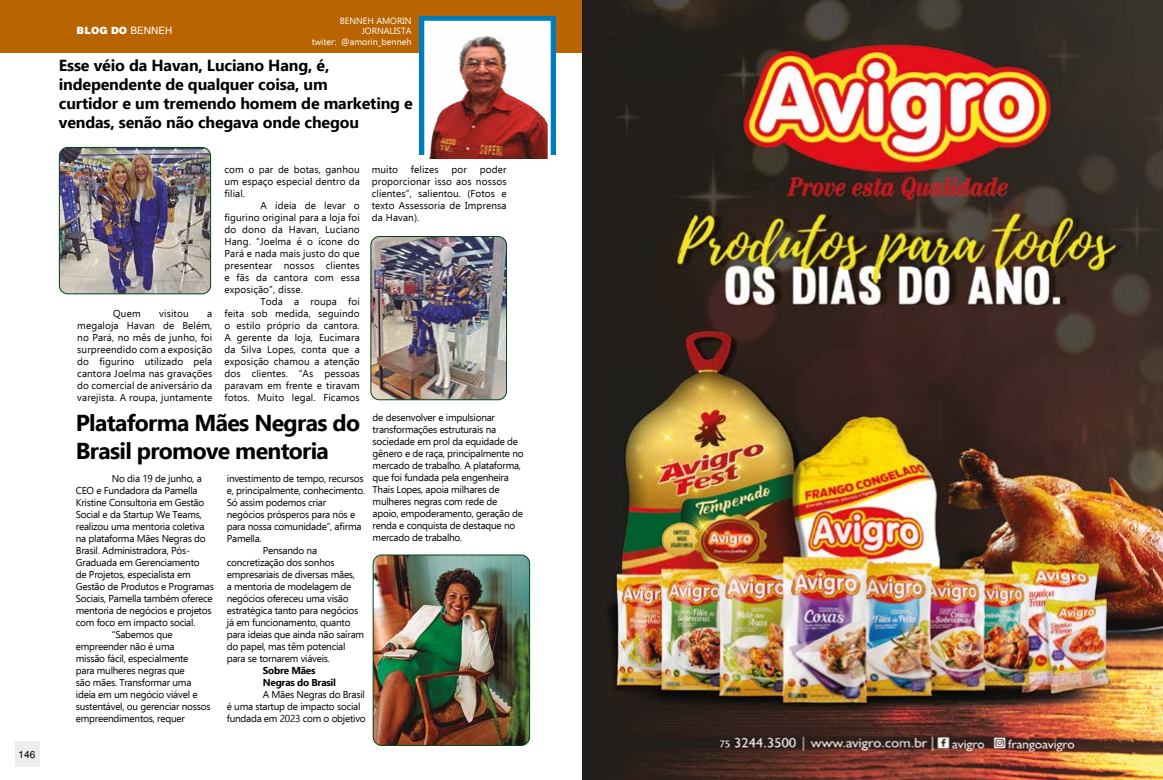
<style>
.page{position:relative;width:1163px;height:780px;background:#fff}
.page>*{position:absolute;margin:0;border:0;box-sizing:border-box;transform-origin:0 0}
.t1{font:700 23px/27.6px "Ebrima";letter-spacing:-.03em;color:#000}
.t2{font:700 16px/19.2px "Ebrima";letter-spacing:-.01em;color:#000}
.t3{font:10px/12px "Ebrima";letter-spacing:-.025em;color:#000;text-align:justify}
.t4{font:700 10px/12px "Ebrima";letter-spacing:-.025em;color:#000}
.t5{font:10px "Ebrima";letter-spacing:.01em;color:#000}
.t6{font:900 10px "Helvetica";color:#fff}
.t7{font:10px "Helvetica";color:#000}
.t8{font:9px/10.8px "Ebrima";color:#fff;text-align:right}
.s1{font-weight:400}
</style>
<div class="page">
<div style="left:17px;top:742px;width:23px;height:24px;background:#ededed"></div>
<div style="left:16px;top:741px;width:22px;height:26px;background:#ededed"></div>
<div style="left:0;top:0;width:583px;height:53px;background:#b86400"></div>
<svg style="left:419px;top:16px;width:136px;height:138px;background:#0f82bf"></svg>
<img style="left:428px;top:25px;width:118px;height:133px">
<div style="left:424px;top:21px;width:126px;height:141px;border:3px solid #fff"></div>
<img style="left:374px;top:556px;width:155px;height:189px">
<div style="left:372px;top:554px;width:158px;height:192px;border:1px solid #004218;border-radius:9px"></div>
<img style="left:582px;top:0;width:580px;height:780px">
<img style="left:371px;top:236px;width:135px;height:164px">
<div style="left:370px;top:236px;width:137px;height:164px;border:1px solid #004218;border-radius:9px"></div>
<img style="left:59px;top:147px;width:151px;height:147px">
<div style="left:59px;top:147px;width:152px;height:147px;border:1px solid #004218;border-radius:9px"></div>
<p class="t7" style="left:19px;top:748px;width:18px">146</p>
<p class="t6" style="left:77px;top:24px;width:97px">BLOG DO <span class="s1">BENNEH</span></p>
<p class="t8" style="left:311px;top:15px;width:101px">BENNEH AMORIN<br>JORNALISTA<br>twiter: @amorin_benneh</p>
<h2 class="t2" style="left:59px;top:54px;width:355px">Esse véio da Havan, Luciano Hang, é, independente de qualquer coisa, um<br>curtidor e um tremendo homem de marketing e vendas, senão não chegava onde chegou</h2>
<p class="t3" style="left:113px;top:307px;width:29px">Quem</p>
<p class="t5" style="left:159px;top:306px;width:31px">visitou</p>
<p class="t3" style="left:77px;top:307px;width:137px;text-indent:130px">a megaloja Havan de Belém, no Pará, no mês de junho, foi surpreendido com a exposição do figurino utilizado pela cantora Joelma nas gravações do comercial de aniversário da varejista. A roupa, juntamente</p>
<p class="t3" style="left:224px;top:163px;width:137px">com o par de botas, ganhou um espaço especial dentro da filial.</p>
<p class="t3" style="left:224px;top:199px;width:137px;text-indent:36px">A ideia de levar o figurino original para a loja foi do dono da Havan, Luciano Hang. “Joelma é o ícone do Pará e nada mais justo do que presentear nossos clientes e fãs da cantora com essa exposição”, disse.</p>
<p class="t3" style="left:224px;top:295px;width:137px;text-indent:36px">Toda a roupa foi feita sob medida, seguindo o estilo próprio da cantora.<br>A gerente da loja, Eucimara da Silva Lopes, conta que a exposição chamou a atenção dos clientes. “As pessoas paravam em frente e tiravam fotos. Muito legal. Ficamos</p>
<p class="t3" style="left:372px;top:163px;width:28px">muito</p>
<p class="t5" style="left:411px;top:162px;width:29px">felizes</p>
<p class="t3" style="left:451px;top:163px;width:17px">por</p>
<p class="t3" style="left:372px;top:163px;width:136px;text-indent:108px">poder proporcionar isso aos nossos clientes”, salientou. (Fotos e texto Assessoria de Imprensa da Havan).</p>
<h1 class="t1" style="left:76px;top:408px;width:286px">Plataforma Mães Negras do<br>Brasil promove mentoria</h1>
<p class="t3" style="left:372px;top:411px;width:152px;text-align:left">de desenvolver e impulsionar transformações estruturais na sociedade em prol da equidade de gênero e de raça, principalmente no mercado de trabalho. A plataforma, que foi fundada pela engenheira<br>Thais Lopes, apoia milhares de mulheres negras com rede de apoio, empoderamento, geração de renda e conquista de destaque no mercado de trabalho.</p>
<p class="t3" style="left:112px;top:472px;width:91px">No dia 19 de junho, a</p>
<p class="t3" style="left:76px;top:484px;width:123px">CEO e Fundadora da Pamella</p>
<p class="t3" style="left:76px;top:496px;width:130px">Kristine Consultoria em Gestão</p>
<p class="t3" style="left:76px;top:508px;width:127px">Social e da Startup We Teams,</p>
<p class="t3" style="left:76px;top:520px;width:130px">realizou uma mentoria coletiva</p>
<p class="t3" style="left:76px;top:532px;width:131px">na plataforma Mães Negras do</p>
<p class="t3" style="left:76px;top:544px;width:116px">Brasil. Administradora, Pós-</p>
<p class="t3" style="left:76px;top:556px;width:125px">Graduada em Gerenciamento</p>
<p class="t3" style="left:76px;top:568px;width:116px">de Projetos, especialista em</p>
<p class="t3" style="left:76px;top:580px;width:140px">Gestão de Produtos e Programas</p>
<p class="t3" style="left:76px;top:592px;width:138px">Sociais, Pamella também oferece</p>
<p class="t3" style="left:76px;top:604px;width:137px">mentoria de negócios e projetos</p>
<p class="t3" style="left:76px;top:616px;width:121px">com foco em impacto social.</p>
<p class="t3" style="left:112px;top:628px;width:62px">“Sabemos que</p>
<p class="t3" style="left:76px;top:640px;width:100px">empreender não é uma</p>
<p class="t3" style="left:76px;top:652px;width:114px">missão fácil, especialmente</p>
<p class="t3" style="left:76px;top:664px;width:110px">para mulheres negras que</p>
<p class="t3" style="left:76px;top:676px;width:117px">são mães. Transformar uma</p>
<p class="t3" style="left:76px;top:688px;width:123px">ideia em um negócio viável e</p>
<p class="t3" style="left:76px;top:700px;width:136px">sustentável, ou gerenciar nossos</p>
<p class="t3" style="left:76px;top:712px;width:110px">empreendimentos, requer</p>
<p class="t3" style="left:227px;top:472px;width:138px">investimento de tempo, recursos</p>
<p class="t3" style="left:227px;top:484px;width:140px">e, principalmente, conhecimento.</p>
<p class="t3" style="left:227px;top:496px;width:101px">Só assim podemos criar</p>
<p class="t3" style="left:227px;top:508px;width:130px">negócios prósperos para nós e</p>
<p class="t3" style="left:227px;top:520px;width:136px">para nossa comunidade”, afirma</p>
<p class="t3" style="left:227px;top:532px;width:36px">Pamella.</p>
<p class="t3" style="left:263px;top:544px;width:56px">Pensando na</p>
<p class="t3" style="left:227px;top:556px;width:109px">concretização dos sonhos</p>
<p class="t3" style="left:227px;top:568px;width:130px">empresariais de diversas mães,</p>
<p class="t3" style="left:227px;top:580px;width:126px">a mentoria de modelagem de</p>
<p class="t3" style="left:227px;top:592px;width:123px">negócios ofereceu uma visão</p>
<p class="t3" style="left:227px;top:604px;width:133px">estratégica tanto para negócios</p>
<p class="t3" style="left:227px;top:616px;width:125px">já em funcionamento, quanto</p>
<p class="t3" style="left:227px;top:628px;width:139px">para ideias que ainda não saíram</p>
<p class="t3" style="left:227px;top:640px;width:120px">do papel, mas têm potencial</p>
<p class="t3" style="left:227px;top:652px;width:105px">para se tornarem viáveis.</p>
<p class="t4" style="left:263px;top:663px;width:75px">Sobre Mães<br>Negras do Brasil</p>
<p class="t3" style="left:227px;top:688px;width:140px;text-align:left;text-indent:36px">A Mães Negras do Brasil é uma startup de impacto social fundada em 2023 com o objetivo</p>
</div>
